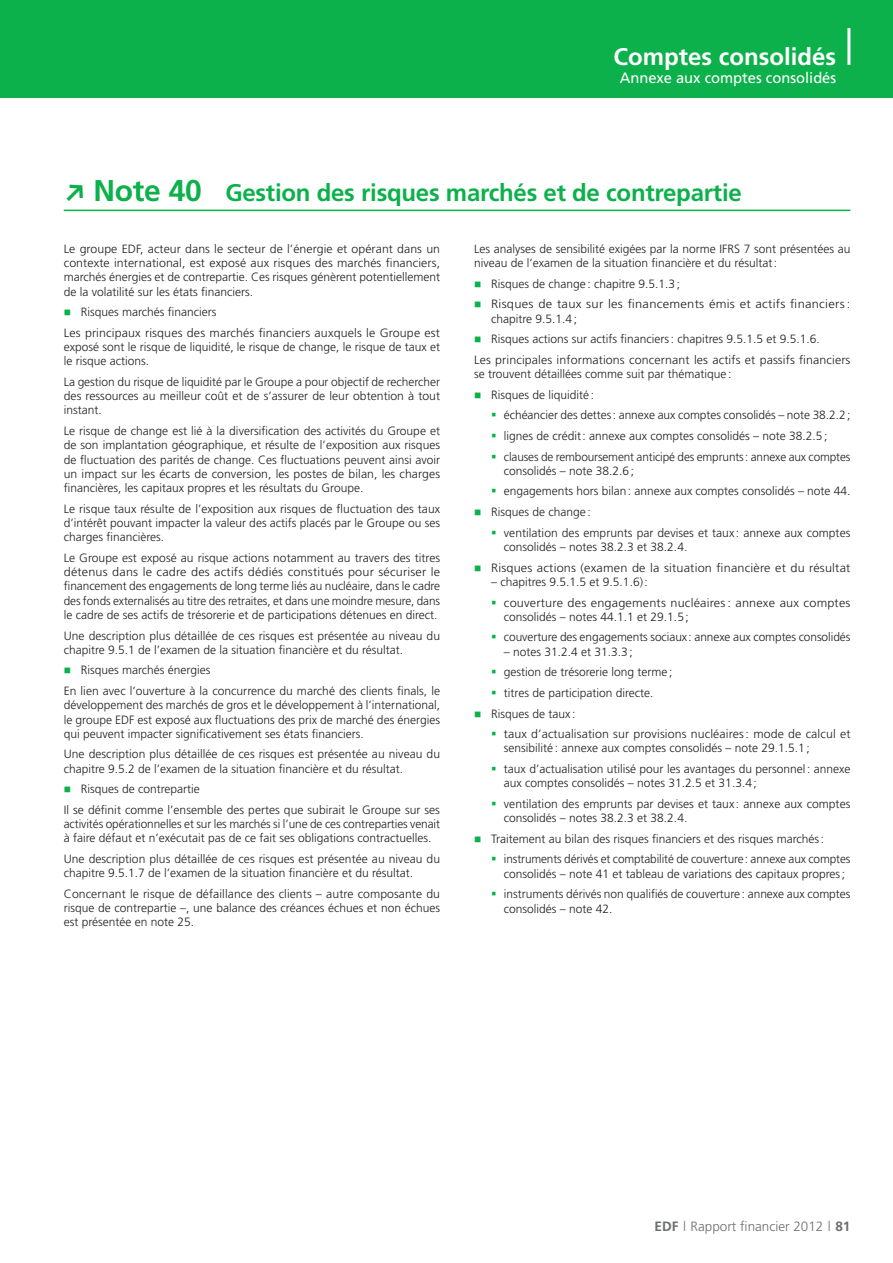
<style>
.page{position:relative;width:893px;height:1263px;background:#fff}
.page>*{position:absolute;margin:0;border:0;box-sizing:border-box;transform-origin:0 0}
.t1{font:700 24px "Frutiger LT Std";letter-spacing:-.01em;color:#0cb14b}
.t2{font:700 24px "Frutiger LT Std";color:#fff}
.t3{font:15px "Frutiger LT Std";color:#fff}
.t4{font:300 13.5px "Frutiger LT Std";color:#6d6e70}
.t5{font:300 12px/14.2px "Frutiger LT Std";color:#231f20}
.t6{font:300 12px/20.7px "Frutiger LT Std";letter-spacing:.02em;color:#231f20}
.s1{font-size:30px}
.s2{font-weight:700}
</style>
<div class="page">
<div style="left:0;top:0;width:893px;height:98px;background:#0cb14b"></div>
<hr style="left:847px;top:28px;width:3px;height:37px;background:#fff">
<hr style="left:64px;top:210px;width:786px;height:1px;background:#0cb14b">
<h1 class="t2" style="left:613px;top:46px;width:224px">Comptes consolidés</h1>
<p class="t3" style="left:620px;top:71px;width:218px">Annexe aux comptes consolidés</p>
<h1 class="t1" style="left:94px;top:182px;width:650px"><span class="s1">Note 40</span> Gestion des risques marchés et de contrepartie</h1>
<p class="t5" style="left:64px;top:242px;width:378px;text-align:justify">Le groupe EDF, acteur dans le secteur de l’énergie et opérant dans un contexte international, est exposé aux risques des marchés financiers, marchés énergies et de contrepartie. Ces risques génèrent potentiellement de la volatilité sur les états financiers.</p>
<p class="t5" style="left:64px;top:302px;width:378px;line-height:20.7px;text-indent:17px">Risques marchés financiers<br>Les principaux risques des marchés financiers auxquels le Groupe est</p>
<p class="t5" style="left:64px;top:340px;width:378px">exposé sont le risque de liquidité, le risque de change, le risque de taux et le risque actions.</p>
<p class="t5" style="left:64px;top:375px;width:378px;text-align:justify">La gestion du risque de liquidité par le Groupe a pour objectif de rechercher des ressources au meilleur coût et de s’assurer de leur obtention à tout instant.</p>
<p class="t5" style="left:64px;top:424px;width:378px;text-align:justify">Le risque de change est lié à la diversification des activités du Groupe et de son implantation géographique, et résulte de l’exposition aux risques de fluctuation des parités de change. Ces fluctuations peuvent ainsi avoir un impact sur les écarts de conversion, les postes de bilan, les charges financières, les capitaux propres et les résultats du Groupe.</p>
<p class="t5" style="left:64px;top:502px;width:378px;text-align:justify">Le risque taux résulte de l’exposition aux risques de fluctuation des taux d’intérêt pouvant impacter la valeur des actifs placés par le Groupe ou ses charges financières.</p>
<p class="t5" style="left:64px;top:551px;width:378px;text-align:justify">Le Groupe est exposé au risque actions notamment au travers des titres détenus dans le cadre des actifs dédiés constitués pour sécuriser le financement des engagements de long terme liés au nucléaire, dans le cadre des fonds externalisés au titre des retraites, et dans une moindre mesure, dans le cadre de ses actifs de trésorerie et de participations détenues en direct.</p>
<p class="t5" style="left:64px;top:629px;width:378px">Une description plus détaillée de ces risques est présentée au niveau du chapitre 9.5.1 de l’examen de la situation financière et du résultat.</p>
<p class="t5" style="left:64px;top:660px;width:378px;line-height:20.7px;text-indent:17px">Risques marchés énergies<br>En lien avec l’ouverture à la concurrence du marché des clients finals, le</p>
<p class="t5" style="left:64px;top:698px;width:378px;text-align:justify">développement des marchés de gros et le développement à l’international, le groupe EDF est exposé aux fluctuations des prix de marché des énergies qui peuvent impacter significativement ses états financiers.</p>
<p class="t5" style="left:64px;top:748px;width:378px">Une description plus détaillée de ces risques est présentée au niveau du chapitre 9.5.2 de l’examen de la situation financière et du résultat.</p>
<p class="t5" style="left:64px;top:779px;width:378px;line-height:20.7px;text-indent:17px">Risques de contrepartie<br>Il se définit comme l’ensemble des pertes que subirait le Groupe sur ses</p>
<p class="t5" style="left:64px;top:817px;width:378px">activités opérationnelles et sur les marchés si l’une de ces contreparties venait à faire défaut et n’exécutait pas de ce fait ses obligations contractuelles.</p>
<p class="t5" style="left:64px;top:852px;width:378px">Une description plus détaillée de ces risques est présentée au niveau du chapitre 9.5.1.7 de l’examen de la situation financière et du résultat.</p>
<p class="t5" style="left:64px;top:887px;width:378px;text-align:justify">Concernant le risque de défaillance des clients – autre composante du risque de contrepartie –, une balance des créances échues et non échues est présentée en note 25.</p>
<p class="t5" style="left:474px;top:242px;width:378px">Les analyses de sensibilité exigées par la norme IFRS 7 sont présentées au niveau de l’examen de la situation financière et du résultat :</p>
<p class="t6" style="left:491px;top:274px;width:361px">Risques de change : chapitre 9.5.1.3 ;<br>Risques de taux sur les financements émis et actifs financiers :</p>
<p class="t5" style="left:491px;top:312px;width:87px">chapitre 9.5.1.4 ;</p>
<p class="t5" style="left:491px;top:332px;width:330px">Risques actions sur actifs financiers : chapitres 9.5.1.5 et 9.5.1.6.</p>
<p class="t5" style="left:474px;top:353px;width:378px">Les principales informations concernant les actifs et passifs financiers</p>
<p class="t5" style="left:491px;top:364px;width:242px;line-height:20.7px;text-indent:-17px">se trouvent détaillées comme suit par thématique :<br>Risques de liquidité :</p>
<p class="t5" style="left:504px;top:405px;width:348px;line-height:20.7px">échéancier des dettes : annexe aux comptes consolidés – note 38.2.2 ; lignes de crédit : annexe aux comptes consolidés – note 38.2.5 ; clauses de remboursement anticipé des emprunts : annexe aux comptes</p>
<p class="t5" style="left:504px;top:464px;width:132px">consolidés – note 38.2.6 ;</p>
<p class="t5" style="left:504px;top:485px;width:348px">engagements hors bilan : annexe aux comptes consolidés – note 44.</p>
<p class="t5" style="left:491px;top:505px;width:101px">Risques de change :</p>
<p class="t5" style="left:504px;top:526px;width:348px">ventilation des emprunts par devises et taux : annexe aux comptes</p>
<p class="t5" style="left:491px;top:537px;width:361px;line-height:20.7px;text-indent:13px">consolidés – notes 38.2.3 et 38.2.4.<br>Risques actions (examen de la situation financière et du résultat</p>
<p class="t5" style="left:504px;top:572px;width:348px;line-height:20.7px;text-indent:-13px">– chapitres 9.5.1.5 et 9.5.1.6) :<br>couverture des engagements nucléaires : annexe aux comptes</p>
<p class="t5" style="left:504px;top:607px;width:348px;line-height:20.7px">consolidés – notes 44.1.1 et 29.1.5 ;<br>couverture des engagements sociaux : annexe aux comptes consolidés</p>
<p class="t5" style="left:504px;top:645px;width:130px">– notes 31.2.4 et 31.3.3 ;</p>
<p class="t5" style="left:504px;top:665px;width:170px">gestion de trésorerie long terme ;</p>
<p class="t5" style="left:504px;top:686px;width:151px">titres de participation directe.</p>
<p class="t5" style="left:491px;top:707px;width:86px">Risques de taux :</p>
<p class="t5" style="left:504px;top:727px;width:348px">taux d’actualisation sur provisions nucléaires : mode de calcul et</p>
<p class="t5" style="left:504px;top:738px;width:348px;line-height:20.7px">sensibilité : annexe aux comptes consolidés – note 29.1.5.1 ;<br>taux d’actualisation utilisé pour les avantages du personnel : annexe</p>
<p class="t5" style="left:504px;top:773px;width:348px;line-height:20.7px">aux comptes consolidés – notes 31.2.5 et 31.3.4 ;<br>ventilation des emprunts par devises et taux : annexe aux comptes</p>
<p class="t5" style="left:504px;top:811px;width:185px">consolidés – notes 38.2.3 et 38.2.4.</p>
<p class="t5" style="left:491px;top:832px;width:334px">Traitement au bilan des risques financiers et des risques marchés :</p>
<p class="t5" style="left:504px;top:853px;width:348px">instruments dérivés et comptabilité de couverture : annexe aux comptes</p>
<p class="t5" style="left:504px;top:864px;width:348px;line-height:20.7px">consolidés – note 41 et tableau de variations des capitaux propres ; instruments dérivés non qualifiés de couverture : annexe aux comptes</p>
<p class="t5" style="left:504px;top:902px;width:110px">consolidés – note 42.</p>
<p class="t4" style="left:655px;top:1220px;width:197px"><span class="s2">EDF</span> l Rapport financier 2012 l <span class="s2">81</span></p>
</div>
